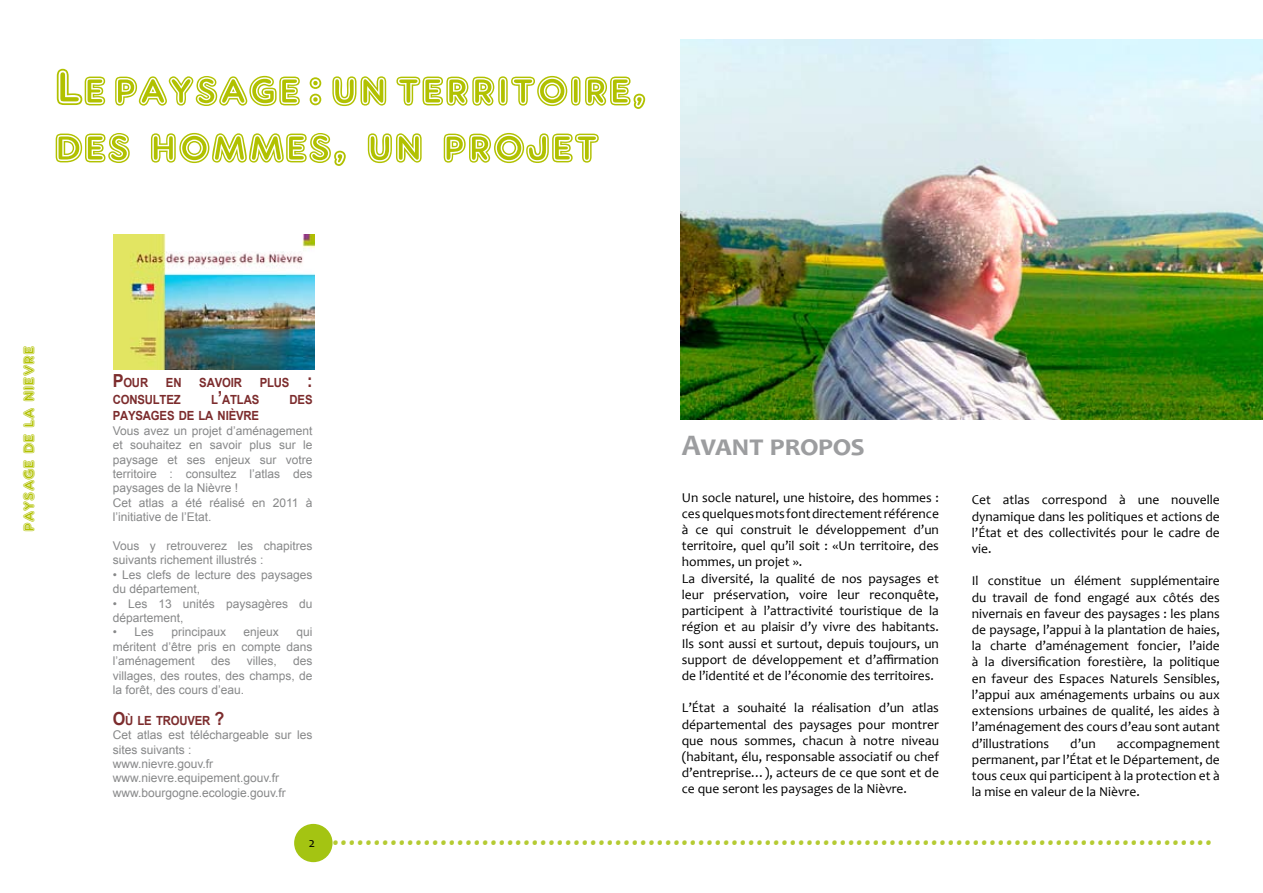
<style>
.page{position:relative;width:1263px;height:893px;background:#fff}
.page>*{position:absolute;margin:0;border:0;box-sizing:border-box;transform-origin:0 0}
.t1{font:54px/57px "ARDELANEY";color:#b1c100}
.t2{font:33px "Candara";color:#b5cb33}
.t3{font:700 30px "Candara";color:#9c9d9f}
.t4{font:16.5px "ARDELANEY";color:#b1c100}
.t5{font:13.5px/16.2px "Candara";color:#000;text-align:justify}
.t6{font:700 12.6px "Arial";letter-spacing:-.015em;color:#7c2c2d;scale:.9 1}
.t7{font:12px/14.4px "Arial";color:#878889}
.s1{font-size:18px}
</style>
<div class="page">
<div style="left:294px;top:824px;width:39px;height:38px;background:#a4c412;border-radius:50%"></div>
<img style="left:680px;top:40px;width:583px;height:380px">
<img style="left:114px;top:235px;width:201px;height:135px">
<h1 class="t1" style="left:54px;top:57px;width:595px">Le paysage : un territoire, des hommes, un projet</h1>
<p class="t4" style="left:19px;top:531px;width:187px;rotate:-90deg">PAYSAGE DE LA NIEVRE</p>
<p class="t6" style="left:113px;top:374px;width:41px"><span class="s1">P</span>OUR</p>
<p class="t6" style="left:166px;top:374px;width:19px">EN</p>
<p class="t6" style="left:199px;top:374px;width:49px">SAVOIR</p>
<p class="t6" style="left:260px;top:374px;width:60px">PLUS <span class="s1">:</span></p>
<p class="t6" style="left:113px;top:391px;width:77px">CONSULTEZ</p>
<p class="t6" style="left:211px;top:391px;width:55px">L<span class="s1">’</span>ATLAS</p>
<p class="t6" style="left:290px;top:391px;width:27px">DES</p>
<p class="t6" style="left:113px;top:407px;width:164px">PAYSAGES DE LA NIÈVRE</p>
<p class="t7" style="left:113px;top:423px;width:201px">Vous avez un projet d’aménagement et souhaitez en savoir plus sur le paysage et ses enjeux sur votre territoire : consultez l’atlas des paysages de la Nièvre !<br>Cet atlas a été réalisé en 2011 à l’initiative de l’Etat.</p>
<p class="t7" style="left:113px;top:539px;width:201px">Vous y retrouverez les chapitres suivants richement illustrés :</p>
<p class="t7" style="left:113px;top:567px;width:201px">• Les clefs de lecture des paysages du département,</p>
<p class="t7" style="left:113px;top:596px;width:201px">• Les 13 unités paysagères du département,</p>
<p class="t7" style="left:113px;top:625px;width:43px">• Les</p>
<p class="t7" style="left:171px;top:625px;width:56px">principaux</p>
<p class="t7" style="left:244px;top:625px;width:37px">enjeux</p>
<p class="t7" style="left:113px;top:625px;width:201px;text-align:justify;text-indent:184px">qui méritent d’être pris en compte dans l’aménagement</p>
<p class="t7" style="left:113px;top:654px;width:201px;text-align:justify;text-indent:180px">des villages, des routes, des champs, de la forêt, des cours d’eau.</p>
<p class="t6" style="left:113px;top:712px;width:126px"><span class="s1">O</span>Ù LE TROUVER <span class="s1">?</span></p>
<p class="t7" style="left:113px;top:728px;width:201px">Cet atlas est téléchargeable sur les sites suivants :<br>www.nievre.gouv.fr www.nievre.equipement.gouv.fr www.bourgogne.ecologie.gouv.fr</p>
<p class="t7" style="left:211px;top:654px;width:21px">des</p>
<p class="t7" style="left:247px;top:654px;width:31px">villes,</p>
<h3 class="t3" style="left:682px;top:427px;width:184px">Avant propos</h3>
<p class="t5" style="left:682px;top:489px;width:259px;text-align:left">Un socle naturel, une histoire, des hommes : ces quelques mots font directement référence à ce qui construit le développement d’un territoire, quel qu’il soit : «Un territoire, des hommes, un projet ».<br>La diversité, la qualité de nos paysages et leur préservation, voire leur reconquête, participent à l’attractivité touristique de la région et au plaisir d’y vivre des habitants.<br>Ils sont aussi et surtout, depuis toujours, un support de développement et d’affirmation de l’identité et de l’économie des territoires.</p>
<p class="t5" style="left:682px;top:700px;width:259px">L’État a souhaité la réalisation d’un atlas départemental des paysages pour montrer que nous sommes, chacun à notre niveau (habitant, élu, responsable associatif ou chef d’entreprise…), acteurs de ce que sont et de ce que seront les paysages de la Nièvre.</p>
<p class="t5" style="left:972px;top:492px;width:250px">Cet atlas correspond à une nouvelle dynamique dans les politiques et actions de l’État et des collectivités pour le cadre de vie.</p>
<p class="t5" style="left:972px;top:573px;width:250px">Il constitue un élément supplémentaire du travail de fond engagé aux côtés des nivernais en faveur des paysages : les plans de paysage, l’appui à la plantation de haies, la charte d’aménagement foncier, l’aide à la diversification forestière, la politique en faveur des Espaces Naturels Sensibles, l’appui aux aménagements urbains ou aux extensions urbaines de qualité, les aides à l’aménagement des cours d’eau sont autant d’illustrations</p>
<p class="t5" style="left:1070px;top:735px;width:27px">d’un</p>
<p class="t5" style="left:972px;top:735px;width:250px;text-indent:145px">accompagnement permanent, par l’État et le Département, de tous ceux qui participent à la protection et à la mise en valeur de la Nièvre.</p>
<h2 class="t2" style="left:331px;top:813px;width:883px">..........................................................................................................</h2>
</div>
